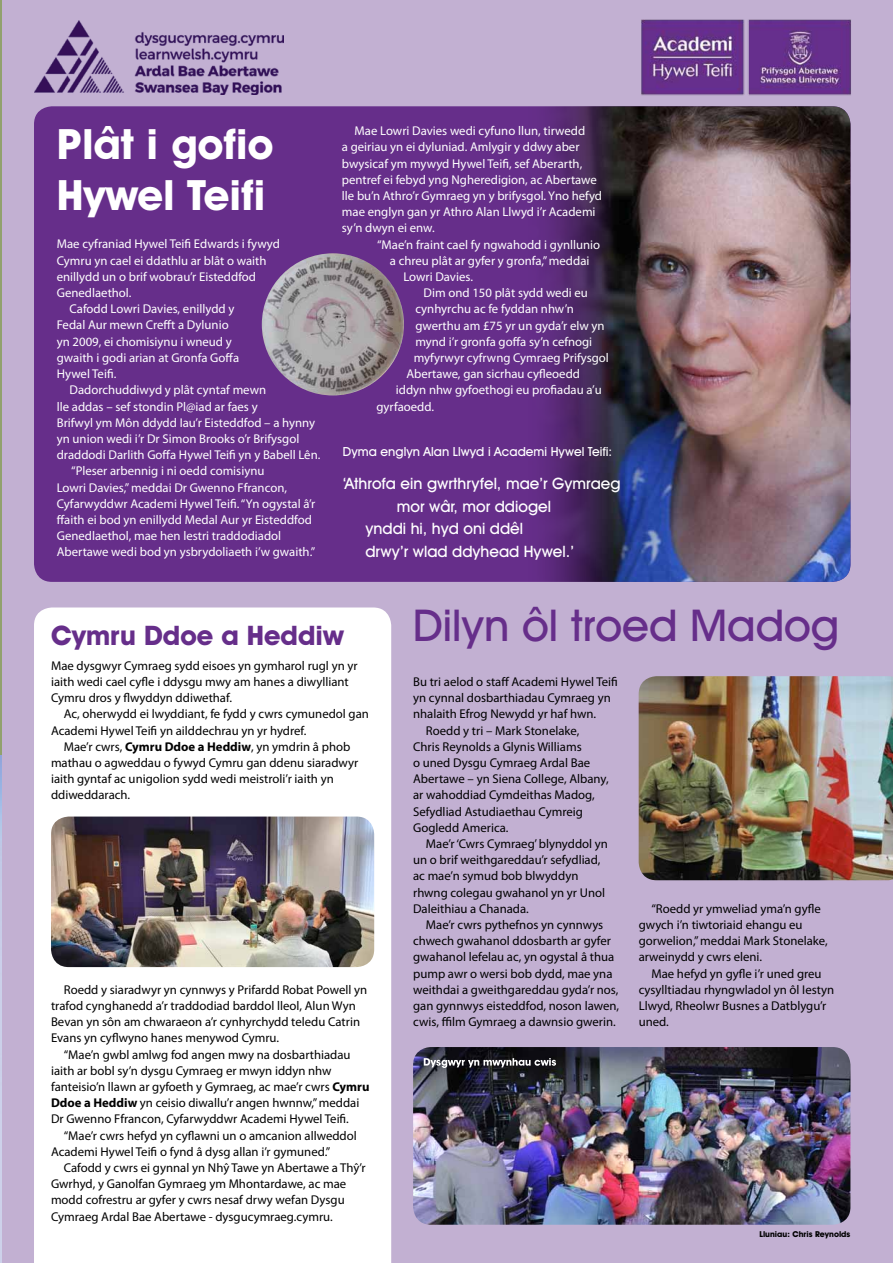
<style>
.page{position:relative;width:893px;height:1263px;background:#fff}
.page>*{position:absolute;margin:0;border:0;box-sizing:border-box;transform-origin:0 0}
.t1{font:500 44.1px "Avant Garde IT Cby BT";color:#662e8a}
.t2{font:700 42px/50.4px "Avant Garde IT Cby BT";color:#fff}
.t3{font:700 27px "Avant Garde IT Cby BT";color:#662e8a}
.t4{font:500 15.75px "Avant Garde IT Cby BT";color:#fff}
.t5{font:12.75px/16.2px "Myriad Pro";color:#000}
.t6{font:12.75px/16.2px "Myriad Pro";color:#fff}
.t7{font:500 12.6px "Avant Garde IT Cby BT";color:#fff}
.t8{font:700 8.25px "Avant Garde IT Cby BT";color:#000}
.s1{font-weight:700}
</style>
<div class="page">
<div style="left:1px;top:0;width:892px;height:1263px;background:#c2b0d2"></div>
<div style="left:34px;top:607px;width:357px;height:656px;background:#fff"></div>
<div style="left:34px;top:106px;width:816px;height:476px;background:#662e8a;border-radius:18px"></div>
<img style="left:521px;top:106px;width:329px;height:476px">
<img style="left:51px;top:816px;width:323px;height:151px">
<img style="left:413px;top:1047px;width:437px;height:178px">
<svg style="left:424px;top:1058px;width:132px;height:10px"></svg>
<img style="left:641px;top:19px;width:210px;height:77px">
<img style="left:639px;top:676px;width:254px;height:204px">
<img style="left:262px;top:253px;width:142px;height:142px;border-radius:71px">
<hr style="left:0;top:0;width:1px;height:774px;background:#91a16d">
<hr style="left:0;top:756px;width:1px;height:507px;background:#cdd1ea">
<img style="left:0;top:756px;width:1px;height:114px">
<img style="left:34px;top:20px;width:249px;height:75px">
<h2 class="t2" style="left:57px;top:119px;width:218px">Plât i gofio<br>Hywel Teifi</h2>
<p class="t6" style="left:57px;top:236px;width:225px">Mae cyfraniad Hywel Teifi Edwards i fywyd</p>
<p class="t6" style="left:57px;top:252px;width:211px">Cymru yn cael ei ddathlu ar blât o waith</p>
<p class="t6" style="left:57px;top:268px;width:201px">enillydd un o brif wobrau’r Eisteddfod</p>
<p class="t6" style="left:57px;top:284px;width:76px">Genedlaethol.</p>
<p class="t6" style="left:70px;top:301px;width:166px">Cafodd Lowri Davies, enillydd y</p>
<p class="t6" style="left:57px;top:317px;width:173px">Fedal Aur mewn Crefft a Dylunio</p>
<p class="t6" style="left:57px;top:333px;width:177px">yn 2009, ei chomisiynu i wneud y</p>
<p class="t6" style="left:57px;top:349px;width:184px">gwaith i godi arian at Gronfa Goffa</p>
<p class="t6" style="left:57px;top:365px;width:61px">Hywel Teifi.</p>
<p class="t6" style="left:70px;top:382px;width:198px">Dadorchuddiwyd y plât cyntaf mewn</p>
<p class="t6" style="left:57px;top:398px;width:202px">lle addas – sef stondin Pl@iad ar faes y</p>
<p class="t6" style="left:57px;top:414px;width:260px">Brifwyl ym Môn ddydd Iau’r Eisteddfod – a hynny</p>
<p class="t6" style="left:57px;top:430px;width:244px">yn union wedi i’r Dr Simon Brooks o’r Brifysgol</p>
<p class="t6" style="left:57px;top:446px;width:265px">draddodi Darlith Goffa Hywel Teifi yn y Babell Lên.</p>
<p class="t6" style="left:71px;top:463px;width:195px">“Pleser arbennig i ni oedd comisiynu</p>
<p class="t6" style="left:57px;top:479px;width:232px">Lowri Davies,” meddai Dr Gwenno Ffrancon,</p>
<p class="t6" style="left:57px;top:495px;width:260px">Cyfarwyddwr Academi Hywel Teifi. “Yn ogystal â’r</p>
<p class="t6" style="left:57px;top:511px;width:257px">ffaith ei bod yn enillydd Medal Aur yr Eisteddfod</p>
<p class="t6" style="left:57px;top:528px;width:226px">Genedlaethol, mae hen lestri traddodiadol</p>
<p class="t6" style="left:57px;top:544px;width:260px">Abertawe wedi bod yn ysbrydoliaeth i’w gwaith.”</p>
<p class="t6" style="left:342px;top:123px;width:262px;text-indent:13px">Mae Lowri Davies wedi cyfuno llun, tirwedd<br>a geiriau yn ei dyluniad. Amlygir y ddwy aber bwysicaf ym mywyd Hywel Teifi, sef Aberarth, pentref ei febyd yng Ngheredigion, ac Abertawe lle bu’n Athro’r Gymraeg yn y brifysgol. Yno hefyd mae englyn gan yr Athro Alan Llwyd i’r Academi sy’n dwyn ei enw.</p>
<p class="t6" style="left:377px;top:236px;width:225px">“Mae’n fraint cael fy ngwahodd i gynllunio</p>
<p class="t6" style="left:390px;top:252px;width:201px">a chreu plât ar gyfer y gronfa,” meddai</p>
<p class="t6" style="left:403px;top:268px;width:71px">Lowri Davies.</p>
<p class="t6" style="left:424px;top:285px;width:166px">Dim ond 150 plât sydd wedi eu</p>
<p class="t6" style="left:415px;top:301px;width:160px">cynhyrchu ac fe fyddan nhw’n</p>
<p class="t6" style="left:415px;top:317px;width:191px">gwerthu am £75 yr un gyda’r elw yn</p>
<p class="t6" style="left:415px;top:333px;width:178px">mynd i’r gronfa goffa sy’n cefnogi</p>
<p class="t6" style="left:414px;top:349px;width:196px">myfyrwyr cyfrwng Cymraeg Prifysgol</p>
<p class="t6" style="left:406px;top:366px;width:175px">Abertawe, gan sicrhau cyfleoedd</p>
<p class="t6" style="left:396px;top:382px;width:208px">iddyn nhw gyfoethogi eu profiadau a’u</p>
<p class="t6" style="left:376px;top:398px;width:59px">gyrfaoedd.</p>
<p class="t7" style="left:343px;top:443px;width:271px">Dyma englyn Alan Llwyd i Academi Hywel Teifi:</p>
<p class="t4" style="left:343px;top:474px;width:279px">‘Athrofa ein gwrthryfel, mae’r Gymraeg</p>
<p class="t4" style="left:397px;top:496px;width:156px">mor wâr, mor ddiogel</p>
<p class="t4" style="left:365px;top:519px;width:159px">ynddi hi, hyd oni ddêl</p>
<p class="t4" style="left:365px;top:542px;width:210px">drwy’r wlad ddyhead Hywel.’</p>
<h3 class="t3" style="left:51px;top:619px;width:295px">Cymru Ddoe a Heddiw</h3>
<p class="t5" style="left:51px;top:657px;width:308px">Mae dysgwyr Cymraeg sydd eisoes yn gymharol rugl yn yr iaith wedi cael cyfle i ddysgu mwy am hanes a diwylliant<br>Cymru dros y flwyddyn ddiwethaf.</p>
<p class="t5" style="left:51px;top:706px;width:319px;text-indent:13px">Ac, oherwydd ei lwyddiant, fe fydd y cwrs cymunedol gan<br>Academi Hywel Teifi yn ailddechrau yn yr hydref.</p>
<p class="t5" style="left:51px;top:738px;width:309px;text-indent:13px">Mae’r cwrs, <span class="s1">Cymru Ddoe a Heddiw</span>, yn ymdrin â phob mathau o agweddau o fywyd Cymru gan ddenu siaradwyr iaith gyntaf ac unigolion sydd wedi meistroli’r iaith yn ddiweddarach.</p>
<p class="t5" style="left:51px;top:981px;width:318px;text-indent:13px">Roedd y siaradwyr yn cynnwys y Prifardd Robat Powell yn trafod cynghanedd a’r traddodiad barddol lleol, Alun Wyn Bevan yn sôn am chwaraeon a’r cynhyrchydd teledu Catrin Evans yn cyflwyno hanes menywod Cymru.</p>
<p class="t5" style="left:51px;top:1046px;width:320px;text-indent:13px">“Mae’n gwbl amlwg fod angen mwy na dosbarthiadau iaith ar bobl sy’n dysgu Cymraeg er mwyn iddyn nhw fanteisio’n llawn ar gyfoeth y Gymraeg, ac mae’r cwrs <span class="s1">Cymru Ddoe a Heddiw</span> yn ceisio diwallu’r angen hwnnw,” meddai Dr Gwenno Ffrancon, Cyfarwyddwr Academi Hywel Teifi.</p>
<p class="t5" style="left:51px;top:1127px;width:307px;text-indent:13px">“Mae’r cwrs hefyd yn cyflawni un o amcanion allweddol<br>Academi Hywel Teifi o fynd â dysg allan i’r gymuned.”</p>
<p class="t5" style="left:51px;top:1159px;width:316px;text-indent:13px">Cafodd y cwrs ei gynnal yn Nhŷ Tawe yn Abertawe a Thŷ’r Gwrhyd, y Ganolfan Gymraeg ym Mhontardawe, ac mae modd cofrestru ar gyfer y cwrs nesaf drwy wefan Dysgu Cymraeg Ardal Bae Abertawe - dysgucymraeg.cymru.</p>
<h1 class="t1" style="left:413px;top:599px;width:428px">Dilyn ôl troed Madog</h1>
<p class="t5" style="left:413px;top:673px;width:206px">Bu tri aelod o staff Academi Hywel Teifi</p>
<p class="t5" style="left:413px;top:689px;width:199px">yn cynnal dosbarthiadau Cymraeg yn</p>
<p class="t5" style="left:413px;top:706px;width:185px">nhalaith Efrog Newydd yr haf hwn.</p>
<p class="t5" style="left:426px;top:722px;width:155px">Roedd y tri – Mark Stonelake,</p>
<p class="t5" style="left:413px;top:738px;width:170px">Chris Reynolds a Glynis Williams</p>
<p class="t5" style="left:413px;top:754px;width:179px">o uned Dysgu Cymraeg Ardal Bae</p>
<p class="t5" style="left:413px;top:770px;width:197px">Abertawe – yn Siena College, Albany,</p>
<p class="t5" style="left:413px;top:787px;width:183px">ar wahoddiad Cymdeithas Madog,</p>
<p class="t5" style="left:413px;top:803px;width:171px">Sefydliad Astudiaethau Cymreig</p>
<p class="t5" style="left:413px;top:819px;width:97px">Gogledd America.</p>
<p class="t5" style="left:426px;top:835px;width:184px">Mae’r ‘Cwrs Cymraeg’ blynyddol yn</p>
<p class="t5" style="left:413px;top:851px;width:189px">un o brif weithgareddau’r sefydliad,</p>
<p class="t5" style="left:413px;top:868px;width:167px">ac mae’n symud bob blwyddyn</p>
<p class="t5" style="left:413px;top:884px;width:194px">rhwng colegau gwahanol yn yr Unol</p>
<p class="t5" style="left:413px;top:900px;width:117px">Daleithiau a Chanada.</p>
<p class="t5" style="left:426px;top:916px;width:179px">Mae’r cwrs pythefnos yn cynnwys</p>
<p class="t5" style="left:413px;top:933px;width:199px">chwech gwahanol ddosbarth ar gyfer</p>
<p class="t5" style="left:413px;top:949px;width:203px">gwahanol lefelau ac, yn ogystal â thua</p>
<p class="t5" style="left:413px;top:965px;width:201px">pump awr o wersi bob dydd, mae yna</p>
<p class="t5" style="left:413px;top:981px;width:207px">weithdai a gweithgareddau gyda’r nos,</p>
<p class="t5" style="left:413px;top:997px;width:208px">gan gynnwys eisteddfod, noson lawen,</p>
<p class="t5" style="left:413px;top:1014px;width:204px">cwis, ffilm Gymraeg a dawnsio gwerin.</p>
<p class="t5" style="left:639px;top:900px;width:191px;text-indent:13px">“Roedd yr ymweliad yma’n gyfle gwych i’n tiwtoriaid ehangu eu gorwelion,” meddai Mark Stonelake, arweinydd y cwrs eleni.</p>
<p class="t5" style="left:639px;top:965px;width:197px;text-indent:13px">Mae hefyd yn gyfle i’r uned greu cysylltiadau rhyngwladol yn ôl Iestyn<br>Llwyd, Rheolwr Busnes a Datblygu’r uned.</p>
<p class="t8" style="left:759px;top:1229px;width:93px">Lluniau: Chris Reynolds</p>
</div>
